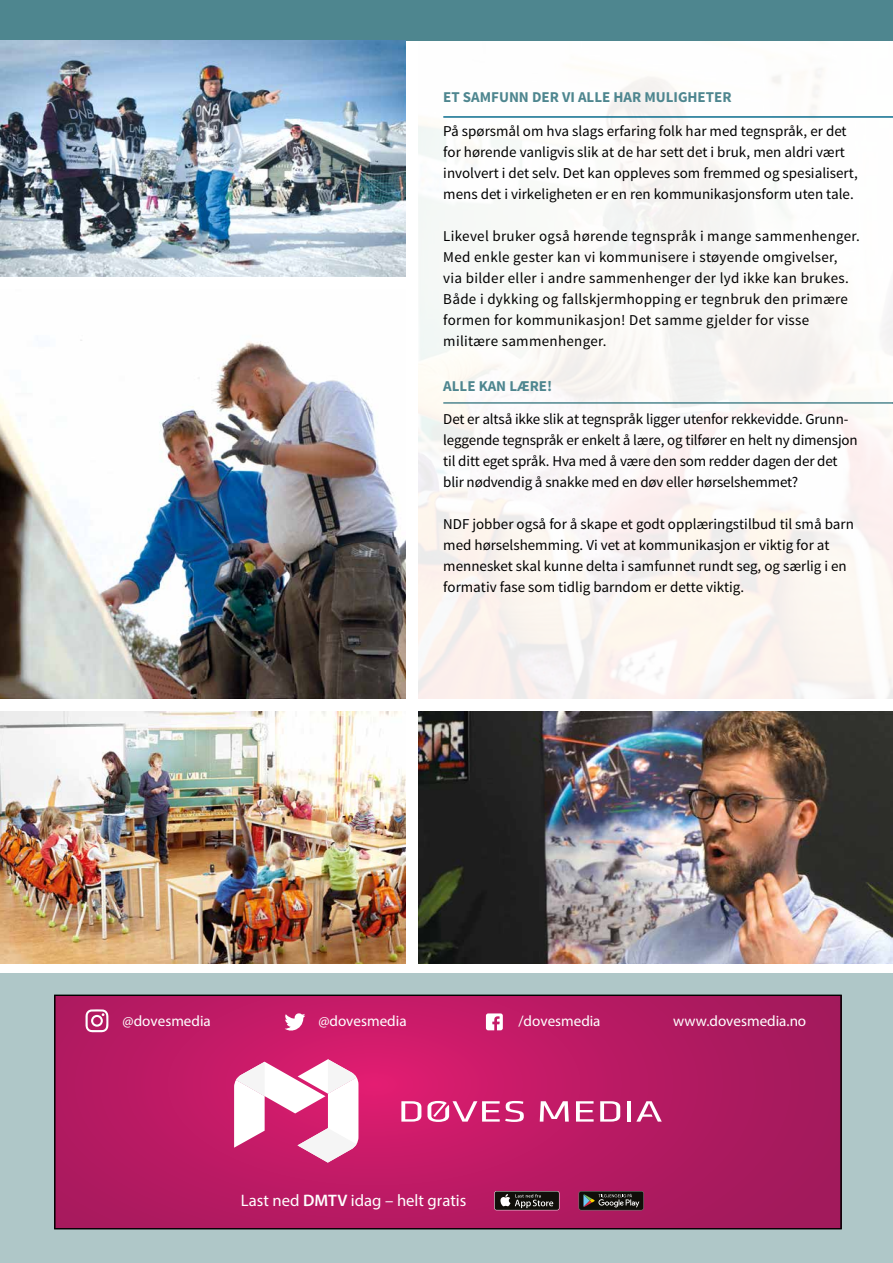
<style>
.page{position:relative;width:893px;height:1263px;background:#fff}
.page>*{position:absolute;margin:0;border:0;box-sizing:border-box;transform-origin:0 0}
.t1{font:16.65px "Myriad Pro";color:#fff}
.t2{font:15.15px "Myriad Pro";color:#fff}
.t3{font:15px/21px "Source Sans Pro";color:#000}
.t4{font:15px/21px "Source Sans Pro";letter-spacing:.02em;color:#000}
.t5{font:700 15px "Source Sans Pro";color:#4e868f}
.s1{font-weight:600}
</style>
<div class="page">
<div style="left:0;top:0;width:893px;height:41px;background:#4e868f"></div>
<div style="left:0;top:974px;width:893px;height:289px;background:#afc7c8"></div>
<img style="left:418px;top:711px;width:475px;height:252px">
<img style="left:0;top:340px;width:405px;height:358px">
<img style="left:0;top:712px;width:405px;height:251px">
<img style="left:0;top:41px;width:405px;height:236px">
<svg style="left:57px;top:997px;width:782px;height:230px;background:#b81a63"></svg>
<svg style="left:234px;top:1059px;width:124px;height:103px;background:#e79cbd"></svg>
<svg style="left:401px;top:1101px;width:20px;height:20px"></svg>
<svg style="left:540px;top:1101px;width:29px;height:20px"></svg>
<svg style="left:576px;top:1101px;width:18px;height:20px"></svg>
<svg style="left:600px;top:1101px;width:20px;height:20px"></svg>
<hr style="left:627px;top:1101px;width:4px;height:20px;background:#fff">
<svg style="left:636px;top:1101px;width:26px;height:20px"></svg>
<svg style="left:427px;top:1101px;width:97px;height:21px;background:#de689c"></svg>
<svg style="left:494px;top:1191px;width:65px;height:19px"></svg>
<div style="left:495px;top:1191px;width:64px;height:19px;background:#100f0a;border-radius:2px"></div>
<svg style="left:500px;top:1194px;width:53px;height:14px"></svg>
<svg style="left:579px;top:1191px;width:65px;height:19px"></svg>
<svg style="left:86px;top:1009px;width:22px;height:23px"></svg>
<svg style="left:285px;top:1013px;width:21px;height:17px"></svg>
<svg style="left:486px;top:1013px;width:17px;height:17px"></svg>
<div style="left:54px;top:995px;width:788px;height:234px;border:1px solid #000"></div>
<hr style="left:443px;top:116px;width:450px;height:2px;background:#0b6d8e">
<hr style="left:443px;top:402px;width:450px;height:2px;background:#4e868f">
<p class="t5" style="left:443px;top:87px;width:290px">ET SAMFUNN DER VI ALLE HAR MULIGHETER</p>
<p class="t3" style="left:443px;top:120px;width:416px">På spørsmål om hva slags erfaring folk har med tegnspråk, er det for hørende vanligvis slik at de har sett det i bruk, men aldri vært involvert i det selv. Det kan oppleves som fremmed og spesialisert, mens det i virkeligheten er en ren kommunikasjonsform uten tale.</p>
<p class="t4" style="left:443px;top:225px;width:418px">Likevel bruker også hørende tegnspråk i mange sammenhenger.<br>Med enkle gester kan vi kommunisere i støyende omgivelser, via bilder eller i andre sammenhenger der lyd ikke kan brukes.<br>Både i dykking og fallskjermhopping er tegnbruk den primære formen for kommunikasjon! Det samme gjelder for visse militære sammenhenger.</p>
<p class="t5" style="left:443px;top:376px;width:110px">ALLE KAN LÆRE!</p>
<p class="t3" style="left:443px;top:409px;width:416px">Det er altså ikke slik at tegnspråk ligger utenfor rekkevidde. Grunn&shy;leggende tegnspråk er enkelt å lære, og tilfører en helt ny dimensjon til ditt eget språk. Hva med å være den som redder dagen der det blir nødvendig å snakke med en døv eller hørselshemmet?</p>
<p class="t3" style="left:443px;top:514px;width:412px">NDF jobber også for å skape et godt opplæringstilbud til små barn med hørselshemming. Vi vet at kommunikasjon er viktig for at mennesket skal kunne delta i samfunnet rundt seg, og særlig i en formativ fase som tidlig barndom er dette viktig.</p>
<p class="t2" style="left:123px;top:1012px;width:90px">@dovesmedia</p>
<p class="t2" style="left:318px;top:1012px;width:90px">@dovesmedia</p>
<p class="t2" style="left:518px;top:1012px;width:84px">/dovesmedia</p>
<p class="t2" style="left:673px;top:1012px;width:134px">www.dovesmedia.no</p>
<p class="t1" style="left:241px;top:1190px;width:227px">Last ned <span class="s1">DMTV</span> idag – helt gratis</p>
</div>
